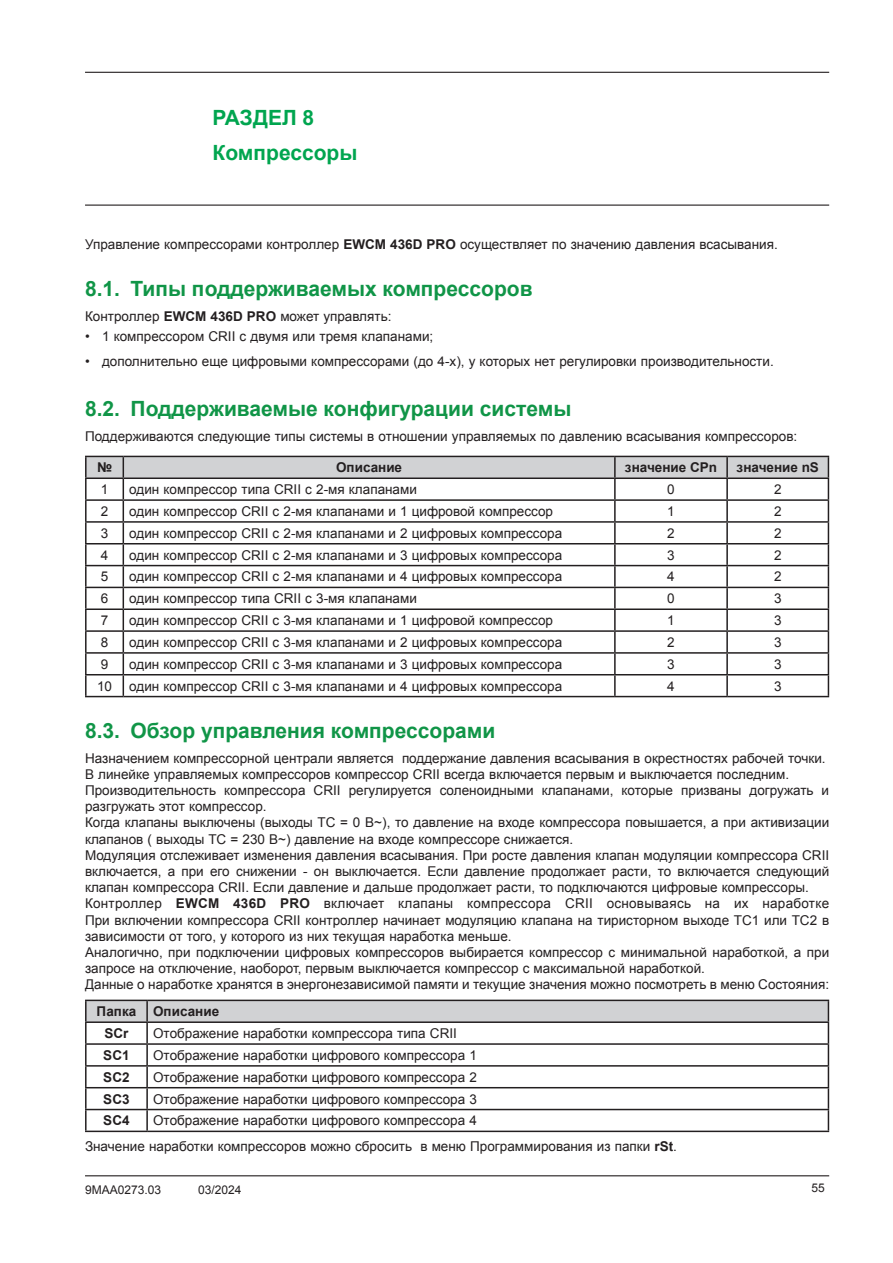
<style>
.page{position:relative;width:893px;height:1263px;background:#fff}
.page>*{position:absolute;margin:0;border:0;box-sizing:border-box;transform-origin:0 0}
.t1{font:700 21px "Arial";color:#109547}
.t2{font:700 21px/35.5px "Arial";color:#00a54f}
.t3{font:13.5px/16.2px "Arial";color:#231f20}
.t4{font:700 13.5px/21.9px "Arial";color:#231f20}
.t5{font:12px "Arial";color:#231f20}
.s1{font-weight:700}
</style>
<div class="page">
<hr style="left:85px;top:72px;width:744px;height:1px;background:#231f20">
<hr style="left:85px;top:205px;width:744px;height:1px;background:#231f20">
<hr style="left:85px;top:1175px;width:744px;height:1px;background:#231f20">
<hr style="left:85px;top:479px;width:2px;height:20px;background:#231f20">
<hr style="left:85px;top:499px;width:38px;height:2px;background:#231f20">
<hr style="left:85px;top:501px;width:2px;height:20px;background:#231f20">
<hr style="left:85px;top:521px;width:38px;height:2px;background:#231f20">
<hr style="left:85px;top:523px;width:2px;height:20px;background:#231f20">
<hr style="left:85px;top:543px;width:38px;height:1px;background:#231f20">
<hr style="left:85px;top:544px;width:2px;height:21px;background:#231f20">
<hr style="left:85px;top:565px;width:38px;height:1px;background:#231f20">
<hr style="left:85px;top:566px;width:2px;height:21px;background:#231f20">
<hr style="left:85px;top:587px;width:38px;height:1px;background:#231f20">
<hr style="left:85px;top:588px;width:2px;height:20px;background:#231f20">
<hr style="left:85px;top:608px;width:38px;height:2px;background:#231f20">
<hr style="left:85px;top:610px;width:2px;height:20px;background:#231f20">
<hr style="left:85px;top:630px;width:38px;height:2px;background:#231f20">
<hr style="left:85px;top:632px;width:2px;height:20px;background:#231f20">
<hr style="left:85px;top:652px;width:38px;height:2px;background:#231f20">
<hr style="left:85px;top:654px;width:2px;height:20px;background:#231f20">
<hr style="left:85px;top:674px;width:38px;height:1px;background:#231f20">
<hr style="left:85px;top:675px;width:2px;height:21px;background:#231f20">
<hr style="left:85px;top:696px;width:38px;height:1px;background:#231f20">
<hr style="left:123px;top:696px;width:492px;height:1px;background:#231f20">
<hr style="left:615px;top:696px;width:112px;height:1px;background:#231f20">
<hr style="left:727px;top:696px;width:102px;height:1px;background:#231f20">
<hr style="left:85px;top:456px;width:38px;height:1px;background:#231f20">
<hr style="left:85px;top:457px;width:2px;height:20px;background:#231f20">
<svg style="left:86px;top:456px;width:743px;height:240px"></svg>
<hr style="left:85px;top:477px;width:38px;height:2px;background:#231f20">
<hr style="left:123px;top:477px;width:492px;height:2px;background:#231f20">
<hr style="left:615px;top:477px;width:112px;height:2px;background:#231f20">
<hr style="left:727px;top:477px;width:102px;height:2px;background:#231f20">
<hr style="left:85px;top:1000px;width:62px;height:1px;background:#231f20">
<hr style="left:85px;top:1001px;width:2px;height:20px;background:#231f20">
<hr style="left:85px;top:1021px;width:62px;height:2px;background:#231f20">
<hr style="left:85px;top:1023px;width:2px;height:20px;background:#231f20">
<hr style="left:85px;top:1043px;width:62px;height:2px;background:#231f20">
<hr style="left:85px;top:1045px;width:2px;height:20px;background:#231f20">
<hr style="left:85px;top:1065px;width:62px;height:1px;background:#231f20">
<hr style="left:85px;top:1066px;width:2px;height:21px;background:#231f20">
<hr style="left:85px;top:1087px;width:62px;height:1px;background:#231f20">
<hr style="left:85px;top:1088px;width:2px;height:21px;background:#231f20">
<hr style="left:85px;top:1109px;width:62px;height:1px;background:#231f20">
<hr style="left:85px;top:1110px;width:2px;height:20px;background:#231f20">
<svg style="left:86px;top:1000px;width:743px;height:130px"></svg>
<hr style="left:85px;top:1130px;width:62px;height:2px;background:#231f20">
<hr style="left:147px;top:1130px;width:682px;height:2px;background:#231f20">
<h1 class="t2" style="left:213px;top:100px;width:146px">РАЗДЕЛ 8<br>Компрессоры</h1>
<p class="t3" style="left:85px;top:237px;width:694px">Управление компрессорами контроллер <span class="s1">EWCM 436D PRO</span> осуществляет по значению давления всасывания.</p>
<h1 class="t1" style="left:85px;top:274px;width:449px">8.1. Типы поддерживаемых компрессоров</h1>
<p class="t3" style="left:85px;top:308px;width:308px">Контроллер <span class="s1">EWCM 436D PRO</span> может управлять:</p>
<p class="t3" style="left:85px;top:328px;width:350px">• 1 компрессором CRII с двумя или тремя клапанами;</p>
<p class="t3" style="left:85px;top:353px;width:690px">• дополнительно еще цифровыми компрессорами (до 4-х), у которых нет регулировки производительности.</p>
<h1 class="t1" style="left:85px;top:395px;width:488px">8.2. Поддерживаемые конфигурации системы</h1>
<p class="t3" style="left:85px;top:428px;width:714px">Поддерживаются следующие типы системы в отношении управляемых по давлению всасывания компрессоров:</p>
<p class="t4" style="left:97px;top:457px;width:17px">№</p>
<p class="t4" style="left:336px;top:457px;width:68px">Описание</p>
<p class="t4" style="left:625px;top:457px;width:94px">значение CPn</p>
<p class="t4" style="left:737px;top:457px;width:84px">значение nS</p>
<p class="t3" style="left:101px;top:481px;width:9px">1</p>
<p class="t3" style="left:129px;top:481px;width:289px">один компрессор типа CRII с 2-мя клапанами</p>
<p class="t3" style="left:667px;top:481px;width:9px">0</p>
<p class="t3" style="left:774px;top:481px;width:9px">2</p>
<p class="t3" style="left:101px;top:503px;width:9px">2</p>
<p class="t3" style="left:129px;top:503px;width:425px">один компрессор CRII с 2-мя клапанами и 1 цифровой компрессор</p>
<p class="t3" style="left:667px;top:503px;width:9px">1</p>
<p class="t3" style="left:774px;top:503px;width:9px">2</p>
<p class="t3" style="left:101px;top:525px;width:9px">3</p>
<p class="t3" style="left:129px;top:525px;width:434px">один компрессор CRII с 2-мя клапанами и 2 цифровых компрессора</p>
<p class="t3" style="left:667px;top:525px;width:9px">2</p>
<p class="t3" style="left:774px;top:525px;width:9px">2</p>
<p class="t3" style="left:101px;top:547px;width:9px">4</p>
<p class="t3" style="left:129px;top:547px;width:434px">один компрессор CRII с 2-мя клапанами и 3 цифровых компрессора</p>
<p class="t3" style="left:667px;top:547px;width:9px">3</p>
<p class="t3" style="left:774px;top:547px;width:9px">2</p>
<p class="t3" style="left:101px;top:569px;width:9px">5</p>
<p class="t3" style="left:129px;top:569px;width:434px">один компрессор CRII с 2-мя клапанами и 4 цифровых компрессора</p>
<p class="t3" style="left:667px;top:569px;width:9px">4</p>
<p class="t3" style="left:774px;top:569px;width:9px">2</p>
<p class="t3" style="left:101px;top:590px;width:9px">6</p>
<p class="t3" style="left:129px;top:590px;width:289px">один компрессор типа CRII с 3-мя клапанами</p>
<p class="t3" style="left:667px;top:590px;width:9px">0</p>
<p class="t3" style="left:774px;top:590px;width:9px">3</p>
<p class="t3" style="left:101px;top:612px;width:9px">7</p>
<p class="t3" style="left:129px;top:612px;width:425px">один компрессор CRII с 3-мя клапанами и 1 цифровой компрессор</p>
<p class="t3" style="left:667px;top:612px;width:9px">1</p>
<p class="t3" style="left:774px;top:612px;width:9px">3</p>
<p class="t3" style="left:101px;top:634px;width:9px">8</p>
<p class="t3" style="left:129px;top:634px;width:434px">один компрессор CRII с 3-мя клапанами и 2 цифровых компрессора</p>
<p class="t3" style="left:667px;top:634px;width:9px">2</p>
<p class="t3" style="left:774px;top:634px;width:9px">3</p>
<p class="t3" style="left:101px;top:656px;width:9px">9</p>
<p class="t3" style="left:129px;top:656px;width:434px">один компрессор CRII с 3-мя клапанами и 3 цифровых компрессора</p>
<p class="t3" style="left:667px;top:656px;width:9px">3</p>
<p class="t3" style="left:774px;top:656px;width:9px">3</p>
<p class="t3" style="left:97px;top:678px;width:17px">10</p>
<p class="t3" style="left:129px;top:678px;width:434px">один компрессор CRII с 3-мя клапанами и 4 цифровых компрессора</p>
<p class="t3" style="left:667px;top:678px;width:9px">4</p>
<p class="t3" style="left:774px;top:678px;width:9px">3</p>
<h1 class="t1" style="left:85px;top:716px;width:412px">8.3. Обзор управления компрессорами</h1>
<p class="t3" style="left:85px;top:750px;width:746px">Назначением компрессорной централи является поддержание давления всасывания в окрестностях рабочей точки.<br>В линейке управляемых компрессоров компрессор CRII всегда включается первым и выключается последним.<br>Производительность компрессора CRII регулируется соленоидными клапанами, которые призваны догружать и разгружать этот компрессор.<br>Когда клапаны выключены (выходы TC = 0 В~), то давление на входе компрессора повышается, а при активизации клапанов ( выходы TC = 230 В~) давление на входе компрессоре снижается.<br>Модуляция отслеживает изменения давления всасывания. При росте давления клапан модуляции компрессора CRII включается, а при его снижении - он выключается. Если давление продолжает расти, то включается следующий клапан компрессора CRII. Если давление и дальше продолжает расти, то подключаются цифровые компрессоры.<br>Контроллер <span class="s1">EWCM 436D PRO</span> включает клапаны компрессора CRII основываясь на их наработке При включении компрессора CRII контроллер начинает модуляцию клапана на тиристорном выходе TC1 или TC2 в зависимости от того, у которого из них текущая наработка меньше.<br>Аналогично, при подключении цифровых компрессоров выбирается компрессор с минимальной наработкой, а при запросе на отключение, наоборот, первым выключается компрессор с максимальной наработкой.<br>Данные о наработке хранятся в энергонезависимой памяти и текущие значения можно посмотреть в меню Состояния:</p>
<p class="t4" style="left:104px;top:1001px;width:116px;text-indent:-8px">Папка Описание<br>SCr</p>
<p class="t3" style="left:153px;top:1025px;width:305px">Отображение наработки компрессора типа CRII</p>
<p class="t4" style="left:103px;top:1044px;width:28px">SC1</p>
<p class="t3" style="left:153px;top:1047px;width:325px">Отображение наработки цифрового компрессора 1</p>
<p class="t4" style="left:103px;top:1066px;width:28px">SC2</p>
<p class="t3" style="left:153px;top:1069px;width:325px">Отображение наработки цифрового компрессора 2</p>
<p class="t4" style="left:103px;top:1088px;width:28px">SC3</p>
<p class="t3" style="left:153px;top:1091px;width:325px">Отображение наработки цифрового компрессора 3</p>
<p class="t4" style="left:103px;top:1110px;width:28px">SC4</p>
<p class="t3" style="left:85px;top:1108px;width:593px;line-height:25.5px;text-indent:68px">Отображение наработки цифрового компрессора 4<br>Значение наработки компрессоров можно сбросить в меню Программирования из папки <span class="s1">rSt</span>.</p>
<p class="t5" style="left:85px;top:1182px;width:78px">9MAA0273.03</p>
<p class="t5" style="left:198px;top:1182px;width:45px">03/2024</p>
<p class="t5" style="left:812px;top:1179px;width:15px">55</p>
</div>
